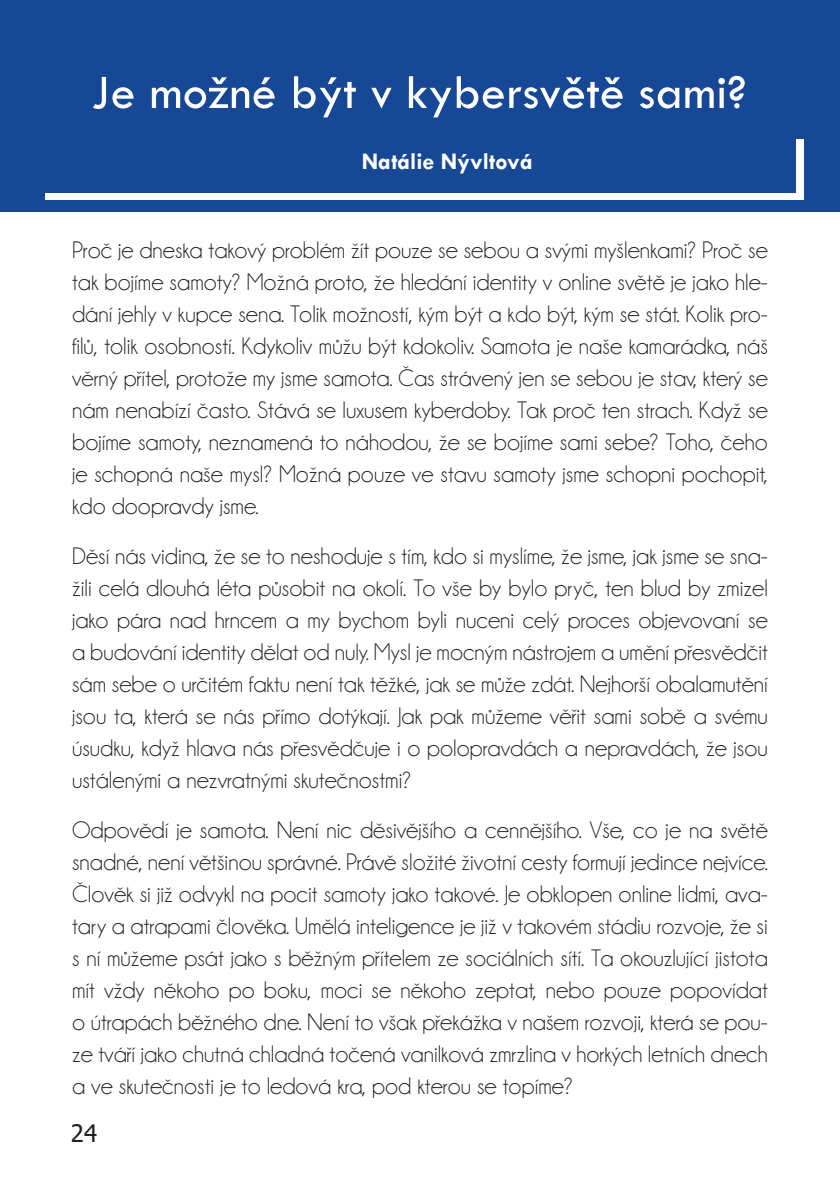
<style>
.page{position:relative;width:840px;height:1191px;background:#fff}
.page>*{position:absolute;margin:0;border:0;box-sizing:border-box;transform-origin:0 0}
.t1{font:50px "Tw Cen";color:#fff}
.t2{font:24px/32px "Champagne&Limousines";color:#231f20;text-align:justify}
.t3{font:700 24px "Tw Cen";color:#fff}
.t4{font:24px "Tahoma";color:#231f20}
</style>
<div class="page">
<div style="left:0;top:0;width:839px;height:212px;background:#174895"></div>
<div style="left:45px;top:139px;width:758px;height:60px;background:linear-gradient(to right,#fff,#fdfdfe)"></div>
<div style="left:37px;top:132px;width:758px;height:60px;background:#174895"></div>
<p class="t1" style="left:91px;top:62px;width:656px">Je možné být v kybersvětě sami?</p>
<p class="t3" style="left:361px;top:146px;width:172px">Natálie Nývltová</p>
<p class="t2" style="left:72px;top:234px;width:697px">Proč je dneska takový problém žít pouze se sebou a svými myšlenkami? Proč se tak bojíme samoty? Možná proto, že hledání identity v online světě je jako hle&shy;dání jehly v kupce sena. Tolik možností, kým být a kdo být, kým se stát. Kolik pro&shy;filů, tolik osobností. Kdykoliv můžu být kdokoliv. Samota je naše kamarádka, náš věrný přítel, protože my jsme samota. Čas strávený jen se sebou je stav, který se nám nenabízí často. Stává se luxusem kyberdoby. Tak proč ten strach. Když se bojíme samoty, neznamená to náhodou, že se bojíme sami sebe? Toho, čeho je schopná naše mysl? Možná pouze ve stavu samoty jsme schopni pochopit, kdo doopravdy jsme.</p>
<p class="t2" style="left:72px;top:540px;width:697px">Děsí nás vidina, že se to neshoduje s tím, kdo si myslíme, že jsme, jak jsme se sna&shy;žili celá dlouhá léta působit na okolí. To vše by bylo pryč, ten blud by zmizel jako pára nad hrncem a my bychom byli nuceni celý proces objevovaní se</p>
<p class="t2" style="left:72px;top:636px;width:697px">a budování identity dělat od nuly. Mysl je mocným nástrojem a umění přesvědčit sám sebe o určitém faktu není tak těžké, jak se může zdát. Nejhorší obalamutění jsou ta, která se nás přímo dotýkají. Jak pak můžeme věřit sami sobě a svému úsudku, když hlava nás přesvědčuje i o polopravdách a nepravdách, že jsou ustálenými a nezvratnými skutečnostmi?</p>
<p class="t2" style="left:72px;top:814px;width:697px">Odpovědí je samota. Není nic děsivějšího a cennějšího. Vše, co je na světě snadné, není většinou správné. Právě složité životní cesty formují jedince nejvíce.<br>Člověk si již odvykl na pocit samoty jako takové. Je obklopen online lidmi, ava&shy;tary a atrapami člověka. Umělá inteligence je již v takovém stádiu rozvoje, že si s ní můžeme psát jako s běžným přítelem ze sociálních sítí. Ta okouzlující jistota mít vždy někoho po boku, moci se někoho zeptat, nebo pouze popovídat</p>
<p class="t2" style="left:72px;top:1006px;width:697px">o útrapách běžného dne. Není to však překážka v našem rozvoji, která se pou&shy;ze tváří jako chutná chladná točená vanilková zmrzlina v horkých letních dnech a ve skutečnosti je to ledová kra, pod kterou se topíme?</p>
<p class="t4" style="left:71px;top:1117px;width:28px">24</p>
</div>
